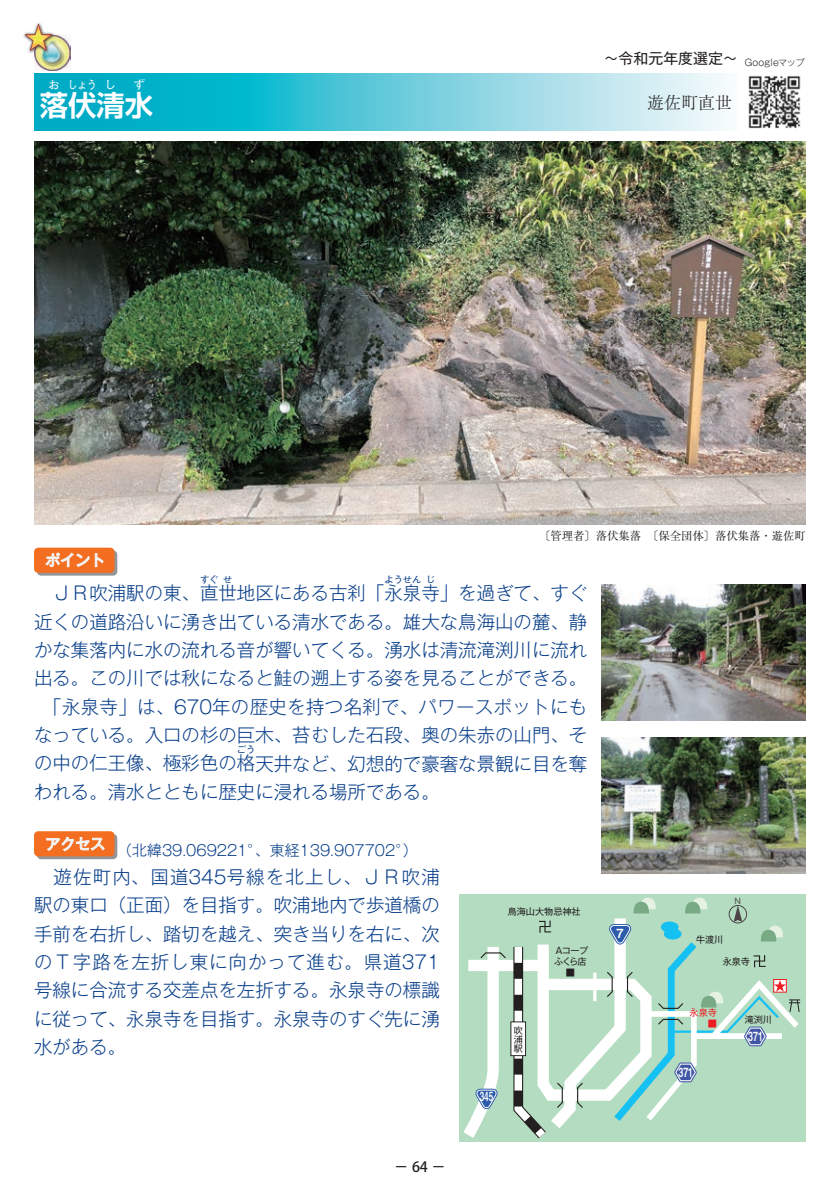
<style>
.page{position:relative;width:840px;height:1191px;background:#fff}
.page>*{position:absolute;margin:0;border:0;box-sizing:border-box;transform-origin:0 0}
.t1{font:700 28.4px "Shin Go Pro De";color:#fff}
.t2{font:300 18.4px/28.4px "Gothic MB101 Pro";color:#083e89;text-align:justify}
.t3{font:300 17px "Ryumin Pro";color:#231f20}
.t4{font:300 14.8px "Gothic MB101 Pro";color:#083e89}
.t5{font:14.8px "Gothic MB101 Pro";color:#231f20}
.t6{font:500 14.2px "Koz Go Pro";color:#231f20}
.t7{font:12.6px "Midashi Go Pro MB31";color:#fff;scale:.7 1}
.t8{font:12.6px "Midashi Go Pro MB31";color:#fff;scale:.64 1}
.t9{font:12.6px "Midashi Go Pro MB31";color:#fff}
.t10{font:11.4px "Ryumin Pro";color:#231f20}
.t11{font:700 11.4px "Shin Go Pro De";color:#fff}
.t12{font:700 11.4px "Shin Go Pro De";color:#fff;scale:.83 1}
.t13{font:9.2px/9.2px "Gothic MB101 Pro";color:#231f20;text-align:justify}
.t14{font:300 9.2px "Gothic MB101 Pro";color:#083e89}
.t15{font:9.2px/11px "Gothic MB101 Pro";letter-spacing:-.075em;color:#231f20;text-align:center}
.t16{font:9.2px/11px "Gothic MB101 Pro";color:#ee1d23;text-align:right}
.t17{font:7.8px "Gothic MB101 Pro";color:#4c4449}
</style>
<div class="page">
<svg style="left:34px;top:74px;width:693px;height:56px;background:#5ecadb"></svg>
<img style="left:748px;top:75px;width:53px;height:54px">
<img style="left:34px;top:142px;width:771px;height:382px">
<img style="left:601px;top:584px;width:204px;height:136px">
<img style="left:601px;top:737px;width:204px;height:136px">
<svg style="left:37px;top:550px;width:80px;height:25px"></svg>
<div style="left:34px;top:547px;width:80px;height:26px;background:#f36e21;border-radius:4px"></div>
<svg style="left:45px;top:552px;width:59px;height:15px"></svg>
<svg style="left:37px;top:834px;width:80px;height:25px"></svg>
<div style="left:34px;top:831px;width:80px;height:25px;background:#f36e21;border-radius:4px"></div>
<svg style="left:46px;top:836px;width:59px;height:15px"></svg>
<img style="left:34px;top:34px;width:37px;height:37px">
<svg style="left:23px;top:23px;width:32px;height:30px"></svg>
<img style="left:24px;top:24px;width:29px;height:27px">
<svg style="left:459px;top:897px;width:345px;height:244px;background:#b6dac6"></svg>
<p class="t11" style="left:48px;top:76px;width:13px">お</p>
<p class="t12" style="left:68px;top:76px;width:36px">しょう</p>
<p class="t11" style="left:105px;top:76px;width:13px">し</p>
<p class="t11" style="left:133px;top:76px;width:13px">ず</p>
<h1 class="t1" style="left:40px;top:82px;width:115px">落伏清水</h1>
<p class="t5" style="left:603px;top:46px;width:202px">～令和元年度選定～ <sub>Googleマップ</sub></p>
<p class="t3" style="left:646px;top:89px;width:87px">遊佐町直世</p>
<p class="t10" style="left:539px;top:527px;width:268px">〔管理者〕落伏集落　〔保全団体〕落伏集落・遊佐町</p>
<p class="t14" style="left:200px;top:572px;width:20px">すぐ</p>
<p class="t14" style="left:223px;top:572px;width:11px">せ</p>
<p class="t14" style="left:384px;top:572px;width:38px">ようせん</p>
<p class="t14" style="left:426px;top:572px;width:11px">じ</p>
<p class="t2" style="left:34px;top:605px;width:554px">近くの道路沿いに湧き出ている清水である。雄大な鳥海山の麓、静かな集落内に水の流れる音が響いてくる。湧水は清流滝渕川に流れ出る。この川では秋になると鮭の遡上する姿を見ることができる。　「永泉寺」は、670年の歴史を持つ名刹で、パワースポットにもなっている。入口の杉の巨木、苔むした石段、奥の朱赤の山門、その中の仁王像、極彩色の格天井など、幻想的で豪奢な景観に目を奪</p>
<p class="t2" style="left:34px;top:576px;width:554px">　ＪＲ吹浦駅の東、直世地区にある古刹「永泉寺」を過ぎて、すぐ</p>
<p class="t14" style="left:237px;top:742px;width:20px">ごう</p>
<p class="t2" style="left:34px;top:775px;width:407px">われる。清水とともに歴史に浸れる場所である。</p>
<p class="t4" style="left:117px;top:838px;width:302px">（北緯39.069221°、東経139.907702°）</p>
<p class="t2" style="left:34px;top:860px;width:407px">　遊佐町内、国道345号線を北上し、ＪＲ吹浦駅の東口（正面）を目指す。吹浦地内で歩道橋の手前を右折し、踏切を越え、突き当りを右に、次のＴ字路を左折し東に向かって進む。県道371号線に合流する交差点を左折する。永泉寺の標識に従って、永泉寺を目指す。永泉寺のすぐ先に湧水がある。</p>
<p class="t6" style="left:394px;top:1158px;width:53px">－64－</p>
<p class="t13" style="left:507px;top:906px;width:74px">鳥海山大物忌神社</p>
<p class="t15" style="left:553px;top:943px;width:36px">Ａコープふくら店■</p>
<p class="t8" style="left:479px;top:1086px;width:22px">345</p>
<p class="t13" style="left:513px;top:1024px;width:10px">吹浦駅</p>
<p class="t9" style="left:616px;top:923px;width:8px">7</p>
<p class="t13" style="left:695px;top:933px;width:29px">牛渡川</p>
<p class="t17" style="left:733px;top:894px;width:9px">Ｎ</p>
<p class="t13" style="left:722px;top:956px;width:29px">永泉寺</p>
<p class="t16" style="left:689px;top:1005px;width:29px">永泉寺■</p>
<p class="t7" style="left:678px;top:1062px;width:22px">371</p>
<p class="t13" style="left:744px;top:1013px;width:29px">滝渕川</p>
<p class="t7" style="left:747px;top:1026px;width:22px">371</p>
</div>
